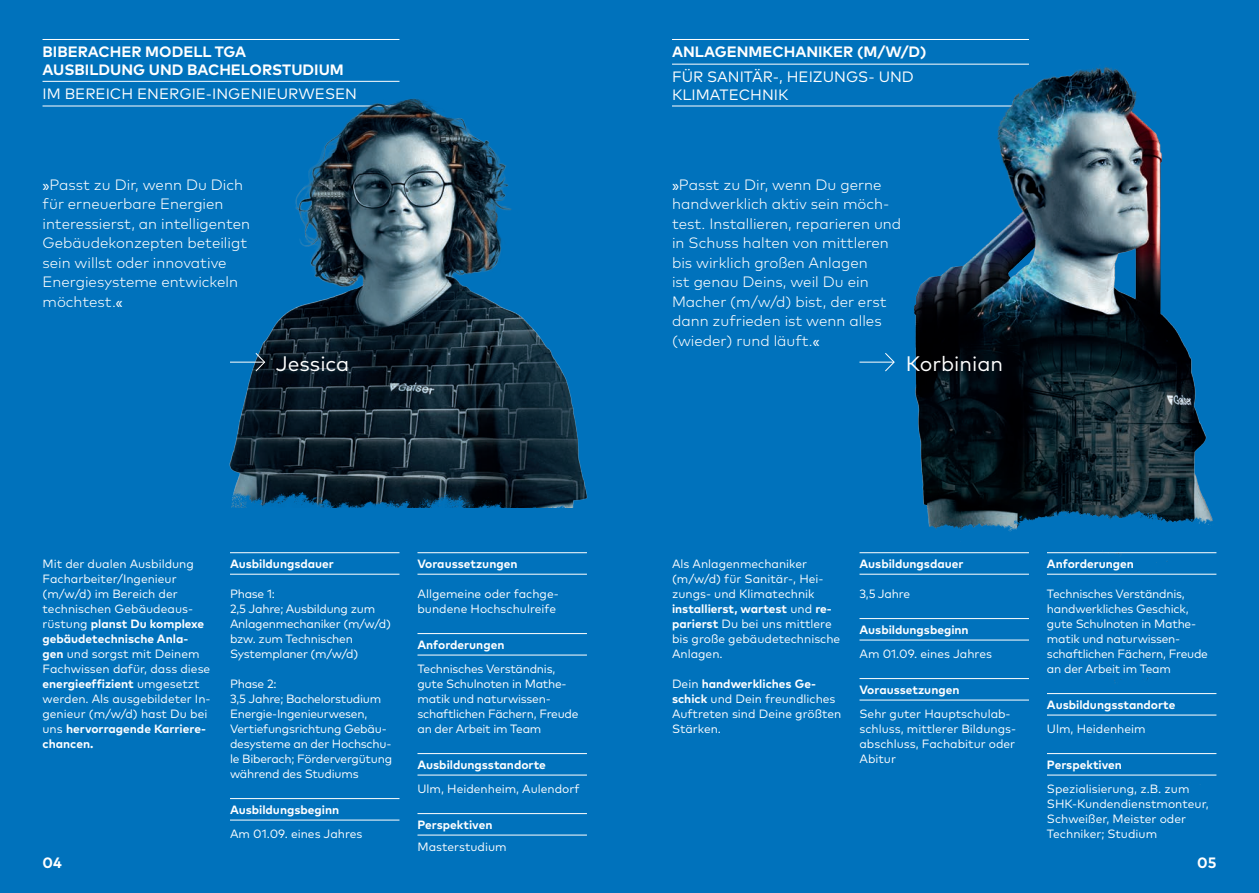
<style>
.page{position:relative;width:1259px;height:893px;background:#0072bc}
.page>*{position:absolute;margin:0;border:0;box-sizing:border-box;transform-origin:0 0}
.t1{font:21px "Mark OT";color:#fff}
.t2{font:300 15px/19.5px "Mark OT";color:#fff}
.t3{font:700 15px/18px "Mark OT";color:#fff}
.t4{font:15px/18px "Mark OT";color:#fff}
.t5{font:12px/15px "Mark OT";color:#fff}
.t6{font:12px/15px "Mark OT";letter-spacing:-.02em;color:#fff}
.t7{font:700 12px "Mark OT";color:#fff}
.s1{font-family:"Amplitude";font-weight:400}
.s2{font-weight:700}
</style>
<div class="page">
<hr style="left:230px;top:552px;width:169px;height:1px;background:#fff">
<hr style="left:230px;top:574px;width:169px;height:1px;background:#fff">
<hr style="left:230px;top:798px;width:169px;height:1px;background:#fff">
<hr style="left:230px;top:820px;width:169px;height:1px;background:#fff">
<hr style="left:417px;top:552px;width:170px;height:1px;background:#fff">
<hr style="left:417px;top:574px;width:170px;height:1px;background:#fff">
<hr style="left:417px;top:633px;width:170px;height:1px;background:#fff">
<hr style="left:417px;top:655px;width:170px;height:1px;background:#fff">
<hr style="left:417px;top:753px;width:170px;height:1px;background:#fff">
<hr style="left:417px;top:775px;width:170px;height:1px;background:#fff">
<hr style="left:417px;top:813px;width:170px;height:1px;background:#fff">
<hr style="left:417px;top:835px;width:170px;height:1px;background:#fff">
<hr style="left:672px;top:39px;width:357px;height:1px;background:#fff">
<hr style="left:672px;top:64px;width:357px;height:1px;background:#fff">
<hr style="left:672px;top:106px;width:357px;height:1px;background:#fff">
<hr style="left:43px;top:39px;width:356px;height:1px;background:#fff">
<hr style="left:43px;top:81px;width:356px;height:1px;background:#fff">
<hr style="left:43px;top:106px;width:356px;height:1px;background:#fff">
<img style="left:67px;top:80px;width:521px;height:428px">
<img style="left:859px;top:63px;width:358px;height:723px">
<hr style="left:859px;top:362px;width:34px;height:1px;background:#fff">
<svg style="left:884px;top:352px;width:11px;height:20px"></svg>
<hr style="left:230px;top:362px;width:34px;height:1px;background:#fff">
<svg style="left:255px;top:352px;width:11px;height:20px"></svg>
<p class="t3" style="left:43px;top:43px;width:303px">BIBERACHER MODELL TGA<br>AUSBILDUNG UND BACHELORSTUDIUM</p>
<p class="t4" style="left:43px;top:85px;width:316px">IM BEREICH ENERGIE-INGENIEURWESEN</p>
<p class="t2" style="left:43px;top:174px;width:209px"><span class="s1">»</span>Passt zu Dir, wenn Du Dich für erneuerbare Energien interessierst, an intelligenten<br>Gebäudekonzepten beteiligt sein willst oder innovative<br>Energiesysteme entwickeln möchtest.<span class="s1">«</span></p>
<p class="t3" style="left:672px;top:43px;width:256px">ANLAGENMECHANIKER (M/W/D)</p>
<p class="t4" style="left:672px;top:68px;width:243px">FÜR SANITÄR-, HEIZUNGS- UND<br>KLIMATECHNIK</p>
<p class="t2" style="left:672px;top:175px;width:231px"><span class="s1">»</span>Passt zu Dir, wenn Du gerne handwerklich aktiv sein möch&shy;test. Installieren, reparieren und in Schuss halten von mittleren bis wirklich großen Anlagen<br>ist genau Deins, weil Du ein<br>Macher (m/w/d) bist, der erst dann zufrieden ist wenn alles (wieder) rund läuft.<span class="s1">«</span></p>
<h1 class="t1" style="left:276px;top:351px;width:75px">Jessica</h1>
<h1 class="t1" style="left:906px;top:351px;width:99px">Korbinian</h1>
<p class="t5" style="left:43px;top:556px;width:170px">Mit der dualen Ausbildung<br>Facharbeiter/Ingenieur (m/w/d) im Bereich der technischen Gebäudeaus&shy;rüstung <span class="s2">planst Du komplexe gebäudetechnische Anla&shy;gen</span> und sorgst mit Deinem<br>Fachwissen dafür, dass diese <span class="s2">energieeffizient</span> umgesetzt werden. Als ausgebildeter In&shy;genieur (m/w/d) hast Du bei uns <span class="s2">hervorragende Karriere&shy;chancen.</span></p>
<p class="t7" style="left:230px;top:556px;width:105px">Ausbildungsdauer</p>
<p class="t6" style="left:230px;top:586px;width:162px">Phase 1:<br>2,5 Jahre; Ausbildung zum<br>Anlagenmechaniker (m/w/d) bzw. zum Technischen<br>Systemplaner (m/w/d)</p>
<p class="t6" style="left:230px;top:676px;width:164px">Phase 2:<br>3,5 Jahre; Bachelorstudium<br>Energie-Ingenieurwesen,<br>Vertiefungsrichtung Gebäu&shy;desysteme an der Hochschu&shy;le Biberach; Fördervergütung während des Studiums</p>
<p class="t7" style="left:230px;top:802px;width:111px">Ausbildungsbeginn</p>
<p class="t5" style="left:230px;top:826px;width:134px">Am 01.09. eines Jahres</p>
<p class="t7" style="left:417px;top:556px;width:101px">Voraussetzungen</p>
<p class="t5" style="left:417px;top:586px;width:143px">Allgemeine oder fachge&shy;bundene Hochschulreife</p>
<p class="t7" style="left:417px;top:637px;width:88px">Anforderungen</p>
<p class="t6" style="left:417px;top:661px;width:162px">Technisches Verständnis, gute Schulnoten in Mathe&shy;matik und naturwissen&shy;schaftlichen Fächern, Freude an der Arbeit im Team</p>
<p class="t7" style="left:417px;top:757px;width:130px">Ausbildungsstandorte</p>
<p class="t5" style="left:417px;top:781px;width:164px">Ulm, Heidenheim, Aulendorf</p>
<p class="t7" style="left:417px;top:817px;width:77px">Perspektiven</p>
<p class="t5" style="left:417px;top:839px;width:91px">Masterstudium</p>
<p class="t5" style="left:672px;top:556px;width:170px">Als Anlagenmechaniker (m/w/d) für Sanitär-, Hei&shy;zungs- und Klimatechnik <span class="s2">installierst, wartest</span> und <span class="s2">re&shy;parierst</span> Du bei uns mittlere bis große gebäudetechnische<br>Anlagen.</p>
<p class="t5" style="left:672px;top:676px;width:171px">Dein <span class="s2">handwerkliches Ge&shy;schick</span> und Dein freundliches<br>Auftreten sind Deine größten<br>Stärken.</p>
<p class="t7" style="left:859px;top:556px;width:105px">Ausbildungsdauer</p>
<p class="t5" style="left:859px;top:586px;width:52px">3,5 Jahre</p>
<p class="t7" style="left:859px;top:622px;width:111px">Ausbildungsbeginn</p>
<p class="t5" style="left:859px;top:646px;width:134px">Am 01.09. eines Jahres</p>
<p class="t7" style="left:859px;top:682px;width:101px">Voraussetzungen</p>
<p class="t5" style="left:859px;top:706px;width:158px">Sehr guter Hauptschulab&shy;schluss, mittlerer Bildungs&shy;abschluss, Fachabitur oder<br>Abitur</p>
<p class="t7" style="left:1047px;top:556px;width:88px">Anforderungen</p>
<p class="t6" style="left:1047px;top:586px;width:162px">Technisches Verständnis, handwerkliches Geschick, gute Schulnoten in Mathe&shy;matik und naturwissen&shy;schaftlichen Fächern, Freude an der Arbeit im Team</p>
<p class="t7" style="left:1047px;top:697px;width:130px">Ausbildungsstandorte</p>
<p class="t5" style="left:1047px;top:721px;width:100px">Ulm, Heidenheim</p>
<p class="t7" style="left:1047px;top:757px;width:77px">Perspektiven</p>
<p class="t5" style="left:1047px;top:781px;width:163px">Spezialisierung, z.B. zum<br>SHK-Kundendienstmonteur,<br>Schweißer, Meister oder<br>Techniker; Studium</p>
<p class="t3" style="left:43px;top:853px;width:21px">04</p>
<p class="t3" style="left:1197px;top:853px;width:21px">05</p>
</div>
